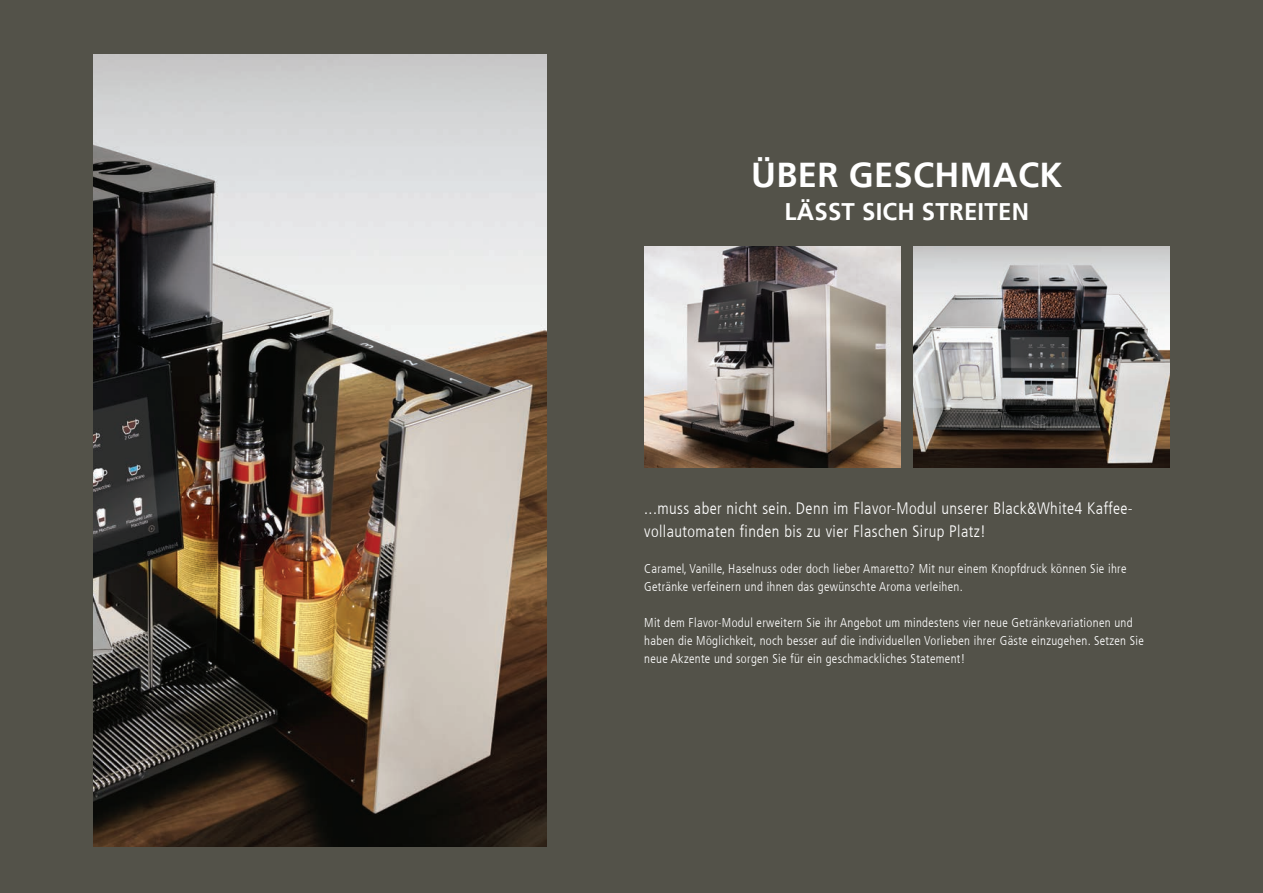
<style>
.page{position:relative;width:1263px;height:893px;background:#535249}
.page>*{position:absolute;margin:0;border:0;box-sizing:border-box;transform-origin:0 0}
.t1{font:700 34.5px "Frutiger LT Pro";letter-spacing:.01em;color:#fff}
.t2{font:700 24px "Frutiger LT Pro";letter-spacing:.01em;color:#fff}
.t3{font:300 condensed 16.5px/22.5px "Frutiger LT Com";letter-spacing:.025em;color:#fff}
.t4{font:300 condensed 12.75px/18px "Frutiger LT Com";letter-spacing:.025em;color:#fff}
</style>
<div class="page">
<img style="left:913px;top:247px;width:256px;height:221px">
<img style="left:94px;top:55px;width:452px;height:791px">
<img style="left:644px;top:247px;width:256px;height:221px">
<h1 class="t1" style="left:751px;top:155px;width:313px">ÜBER GESCHMACK</h1>
<h2 class="t2" style="left:785px;top:198px;width:246px">LÄSST SICH STREITEN</h2>
<p class="t3" style="left:644px;top:497px;width:490px">...muss aber nicht sein. Denn im Flavor-Modul unserer Black&amp;White4 Kaffee&shy;vollautomaten finden bis zu vier Flaschen Sirup Platz!</p>
<p class="t4" style="left:644px;top:559px;width:484px">Caramel, Vanille, Haselnuss oder doch lieber Amaretto? Mit nur einem Knopfdruck können Sie ihre<br>Getränke verfeinern und ihnen das gewünschte Aroma verleihen.</p>
<p class="t4" style="left:644px;top:613px;width:501px">Mit dem Flavor-Modul erweitern Sie ihr Angebot um mindestens vier neue Getränkevariationen und haben die Möglichkeit, noch besser auf die individuellen Vorlieben ihrer Gäste einzugehen. Setzen Sie neue Akzente und sorgen Sie für ein geschmackliches Statement!</p>
</div>
